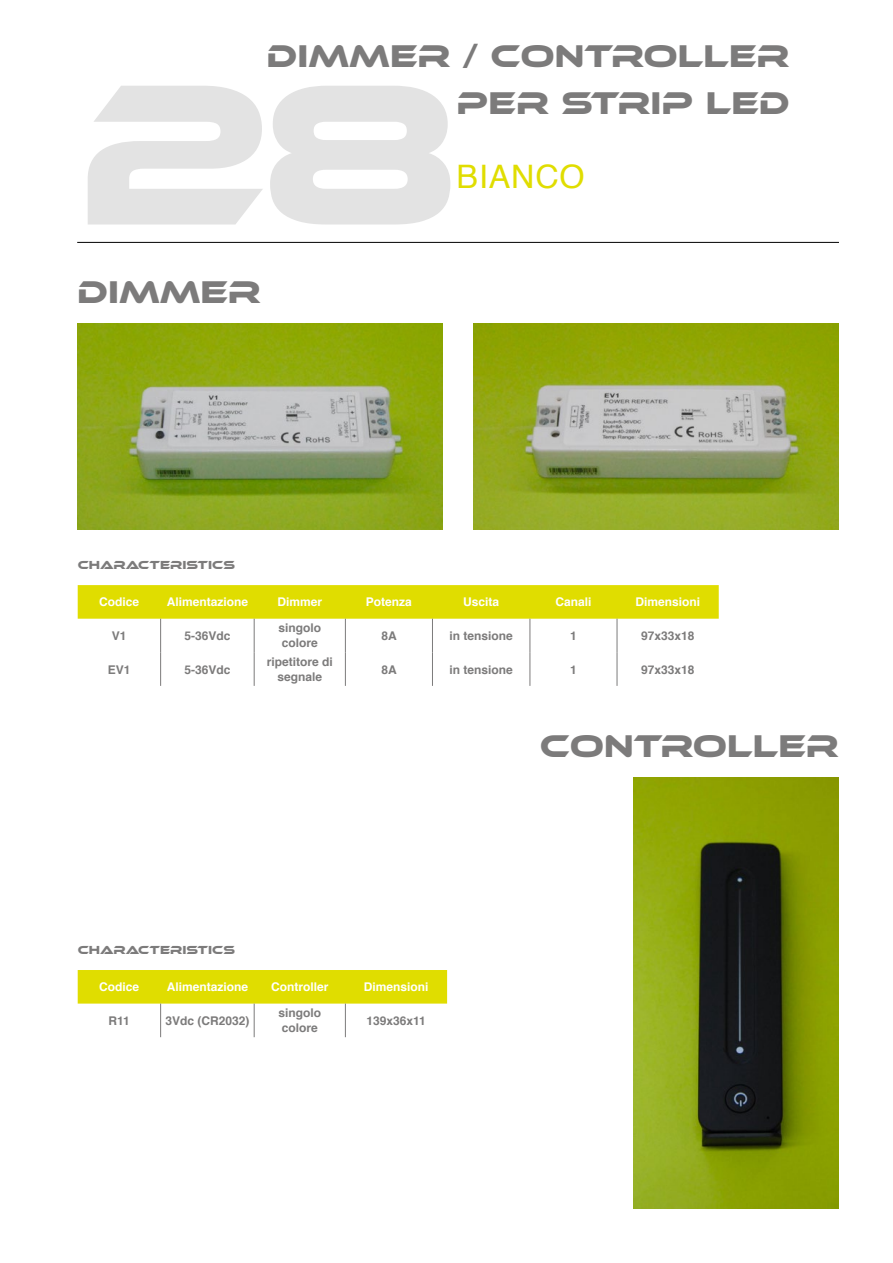
<style>
.page{position:relative;width:893px;height:1263px;background:#fff}
.page>*{position:absolute;margin:0;border:0;box-sizing:border-box;transform-origin:0 0}
.t1{font:207.45px "Ethnocentric Rg";color:#e3e3e3}
.t2{font:32.4px/47px "Ethnocentric Rg";color:#7c7b7b;text-align:right}
.t3{font:32.4px "Helvetica";letter-spacing:.025em;color:#e0dd00}
.t4{font:700 12px/15px "Helvetica";color:#7c7b7b}
.t5{font:700 12px "Helvetica";color:#fff}
.t6{font:12px "Ethnocentric Rg";color:#7c7b7b}
</style>
<div class="page">
<hr style="left:77px;top:242px;width:762px;height:1px;background:#000">
<img style="left:77px;top:324px;width:365px;height:206px">
<img style="left:633px;top:777px;width:206px;height:432px">
<img style="left:474px;top:324px;width:365px;height:206px">
<div style="left:78px;top:585px;width:641px;height:34px;background:#e0dd00"></div>
<hr style="left:160px;top:619px;width:1px;height:33px;background:#7c7b7b">
<hr style="left:254px;top:619px;width:1px;height:33px;background:#7c7b7b">
<hr style="left:345px;top:619px;width:1px;height:33px;background:#7c7b7b">
<hr style="left:432px;top:619px;width:1px;height:33px;background:#7c7b7b">
<hr style="left:530px;top:619px;width:1px;height:33px;background:#7c7b7b">
<hr style="left:160px;top:652px;width:1px;height:34px;background:#7c7b7b">
<hr style="left:254px;top:652px;width:1px;height:34px;background:#7c7b7b">
<hr style="left:345px;top:652px;width:1px;height:34px;background:#7c7b7b">
<hr style="left:432px;top:652px;width:1px;height:34px;background:#7c7b7b">
<hr style="left:530px;top:652px;width:1px;height:34px;background:#7c7b7b">
<hr style="left:617px;top:619px;width:1px;height:33px;background:#7c7b7b">
<hr style="left:617px;top:652px;width:1px;height:34px;background:#7c7b7b">
<div style="left:78px;top:970px;width:369px;height:33px;background:#e0dd00"></div>
<hr style="left:160px;top:1003px;width:1px;height:34px;background:#7c7b7b">
<hr style="left:254px;top:1003px;width:1px;height:34px;background:#7c7b7b">
<hr style="left:345px;top:1003px;width:1px;height:34px;background:#7c7b7b">
<h2 class="t2" style="left:267px;top:33px;width:525px">DIMMER / CONTROLLER<br>PER STRIP LED</h2>
<h1 class="t1" style="left:78px;top:28px;width:383px">28</h1>
<h2 class="t3" style="left:457px;top:151px;width:130px">BIANCO</h2>
<h2 class="t2" style="left:77px;top:268px;width:185px">DIMMER</h2>
<p class="t6" style="left:78px;top:558px;width:159px">CHARACTERISTICS</p>
<p class="t5" style="left:99px;top:592px;width:42px">Codice</p>
<p class="t5" style="left:167px;top:592px;width:83px">Alimentazione</p>
<p class="t5" style="left:277px;top:592px;width:46px">Dimmer</p>
<p class="t5" style="left:366px;top:592px;width:48px">Potenza</p>
<p class="t5" style="left:463px;top:592px;width:38px">Uscita</p>
<p class="t5" style="left:555px;top:592px;width:38px">Canali</p>
<p class="t5" style="left:635px;top:592px;width:66px">Dimensioni</p>
<p class="t4" style="left:112px;top:628px;width:16px">V1</p>
<p class="t4" style="left:184px;top:628px;width:48px">5-36Vdc</p>
<p class="t4" style="left:278px;top:621px;width:44px">singolo colore</p>
<p class="t4" style="left:381px;top:628px;width:17px">8A</p>
<p class="t4" style="left:449px;top:628px;width:65px">in tensione</p>
<p class="t4" style="left:570px;top:628px;width:8px">1</p>
<p class="t4" style="left:641px;top:628px;width:55px">97x33x18</p>
<p class="t4" style="left:108px;top:662px;width:24px">EV1</p>
<p class="t4" style="left:184px;top:662px;width:48px">5-36Vdc</p>
<p class="t4" style="left:267px;top:654px;width:68px;text-align:center">ripetitore di segnale</p>
<p class="t4" style="left:381px;top:662px;width:17px">8A</p>
<p class="t4" style="left:449px;top:662px;width:65px">in tensione</p>
<p class="t4" style="left:570px;top:662px;width:8px">1</p>
<p class="t4" style="left:641px;top:662px;width:55px">97x33x18</p>
<p class="t6" style="left:78px;top:943px;width:159px">CHARACTERISTICS</p>
<p class="t5" style="left:99px;top:977px;width:42px">Codice</p>
<p class="t5" style="left:167px;top:977px;width:83px">Alimentazione</p>
<p class="t5" style="left:271px;top:977px;width:59px">Controller</p>
<p class="t5" style="left:364px;top:977px;width:66px">Dimensioni</p>
<p class="t4" style="left:108px;top:1013px;width:23px">R11</p>
<p class="t4" style="left:165px;top:1013px;width:85px">3Vdc (CR2032)</p>
<p class="t4" style="left:278px;top:1006px;width:44px">singolo colore</p>
<p class="t4" style="left:367px;top:1013px;width:61px">139x36x11</p>
<h2 class="t2" style="left:540px;top:722px;width:301px">CONTROLLER</h2>
</div>
